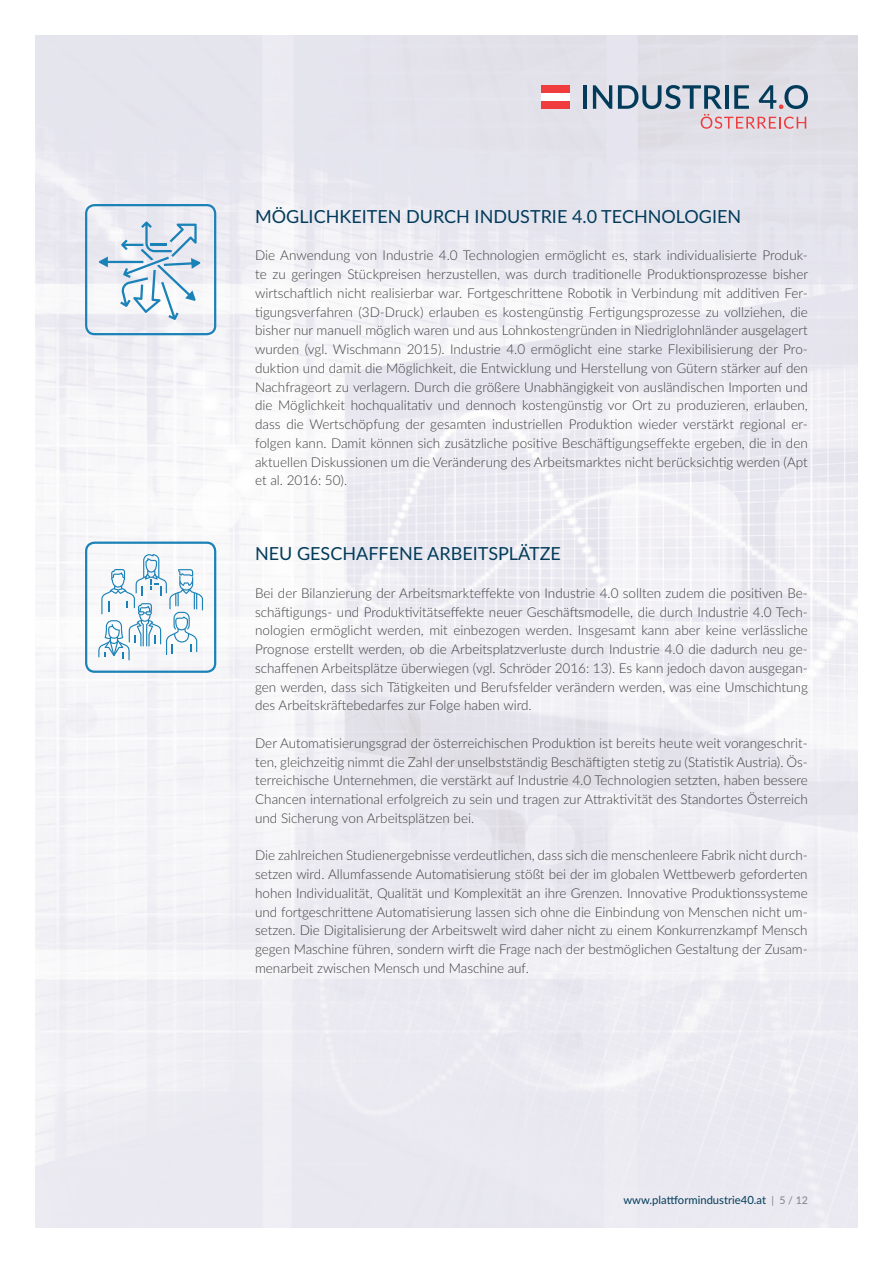
<style>
.page{position:relative;width:893px;height:1263px;background:#fff}
.page>*{position:absolute;margin:0;border:0;box-sizing:border-box;transform-origin:0 0}
.t1{font:18px "Lato";color:#033c5b}
.t2{font:300 13.5px/18.8px "Lato";color:#3e3e3f;text-align:justify}
.t3{font:11.25px "Lato";color:#033c5b}
.s1{font-size:10.5px;color:#808285}
</style>
<div class="page">
<img style="left:35px;top:35px;width:823px;height:1193px">
<hr style="left:583px;top:85px;width:4px;height:24px;background:#033c5b">
<svg style="left:593px;top:85px;width:19px;height:24px"></svg>
<svg style="left:618px;top:85px;width:190px;height:44px;background:#b6b7c3"></svg>
<div style="left:542px;top:86px;width:28px;height:7px;background:#ee3d3c"></div>
<div style="left:542px;top:101px;width:28px;height:8px;background:#ee3d3c"></div>
<div style="left:542px;top:93px;width:28px;height:8px;background:#fff"></div>
<div style="left:85px;top:542px;width:131px;height:131px;border:2px solid #1b82b7;border-radius:9px"></div>
<div style="left:85px;top:204px;width:131px;height:131px;border:2px solid #1b82b7;border-radius:9px"></div>
<svg style="left:99px;top:221px;width:101px;height:99px"></svg>
<svg style="left:98px;top:554px;width:105px;height:106px"></svg>
<h1 class="t1" style="left:255px;top:203px;width:488px">MÖGLICHKEITEN DURCH INDUSTRIE 4.0 TECHNOLOGIEN</h1>
<p class="t2" style="left:255px;top:246px;width:555px">Die Anwendung von Industrie 4.0 Technologien ermöglicht es, stark individualisierte Produk&shy;te zu geringen Stückpreisen herzustellen, was durch traditionelle Produktionsprozesse bisher wirtschaftlich nicht realisierbar war. Fortgeschrittene Robotik in Verbindung mit additiven Fer&shy;tigungsverfahren (3D-Druck) erlauben es kostengünstig Fertigungsprozesse zu vollziehen, die bisher nur manuell möglich waren und aus Lohnkostengründen in Niedriglohnländer ausgelagert wurden (vgl. Wischmann 2015). Industrie 4.0 ermöglicht eine starke Flexibilisierung der Pro&shy;duktion und damit die Möglichkeit, die Entwicklung und Herstellung von Gütern stärker auf den Nachfrageort zu verlagern. Durch die größere Unabhängigkeit von ausländischen Importen und die Möglichkeit hochqualitativ und dennoch kostengünstig vor ort zu produzieren, erlauben, dass die Wertschöpfung der gesamten industriellen Produktion wieder verstärkt regional er&shy;folgen kann. Damit können sich zusätzliche positive Beschäftigungseffekte ergeben, die in den aktuellen Diskussionen um die Veränderung des Arbeitsmarktes nicht berücksichtig werden (Apt et al. 2016: 50).</p>
<h1 class="t1" style="left:255px;top:541px;width:307px">NEU GESCHAFFENE ARBEITSPLÄTZE</h1>
<p class="t2" style="left:255px;top:583px;width:554px">Bei der Bilanzierung der Arbeitsmarkteffekte von Industrie 4.0 sollten zudem die positiven Be&shy;schäftigungs- und Produktivitätseffekte neuer Geschäftsmodelle, die durch Industrie 4.0 Tech&shy;nologien ermöglicht werden, mit einbezogen werden. Insgesamt kann aber keine verlässliche Prognose erstellt werden, ob die Arbeitsplatzverluste durch Industrie 4.0 die dadurch neu ge&shy;schaffenen Arbeitsplätze überwiegen (vgl. Schröder 2016: 13). Es kann jedoch davon ausgegan&shy;gen werden, dass sich Tätigkeiten und Berufsfelder verändern werden, was eine Umschichtung des Arbeitskräftebedarfes zur Folge haben wird.</p>
<p class="t2" style="left:255px;top:733px;width:554px">Der Automatisierungsgrad der österreichischen Produktion ist bereits heute weit vorangeschrit&shy;ten, gleichzeitig nimmt die Zahl der unselbstständig Beschäftigten stetig zu (Statistik Austria). Ös&shy;terreichische Unternehmen, die verstärkt auf Industrie 4.0 Technologien setzten, haben bessere Chancen international erfolgreich zu sein und tragen zur Attraktivität des Standortes Österreich und Sicherung von Arbeitsplätzen bei.</p>
<p class="t2" style="left:255px;top:846px;width:554px">Die zahlreichen Studienergebnisse verdeutlichen, dass sich die menschenleere Fabrik nicht durch&shy;setzen wird. Allumfassende Automatisierung stößt bei der im globalen Wettbewerb geforderten hohen Individualität, Qualität und Komplexität an ihre Grenzen. Innovative Produktionssysteme und fortgeschrittene Automatisierung lassen sich ohne die Einbindung von Menschen nicht um&shy;setzen. Die Digitalisierung der Arbeitswelt wird daher nicht zu einem Konkurrenzkampf Mensch gegen Maschine führen, sondern wirft die Frage nach der bestmöglichen Gestaltung der Zusam&shy;menarbeit zwischen Mensch und Maschine auf.</p>
<p class="t3" style="left:623px;top:1192px;width:186px">WWW.PLATTFORMINDUSTRIE40.AT <span class="s1">| 5 / 12</span></p>
</div>
